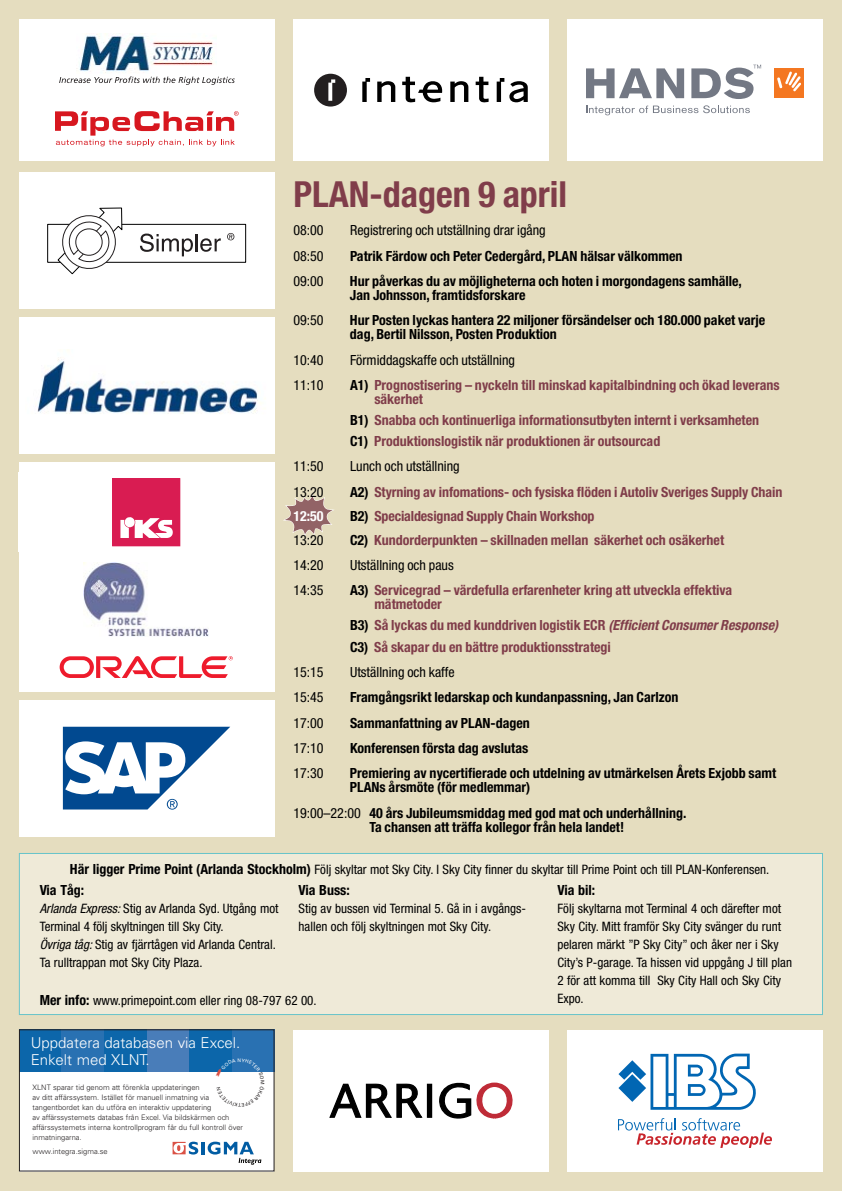
<style>
.page{position:relative;width:842px;height:1191px;background:#e5ddbf}
.page>*{position:absolute;margin:0;border:0;box-sizing:border-box;transform-origin:0 0}
.t1{font:700 condensed 36px "Helvetica Neue";color:#803d4a}
.t2{font:300 15px/17px "Univers";color:#fff}
.t3{font:700 condensed 14px/14px "Helvetica Neue";color:#000}
.t4{font:700 condensed 14px/14px "Helvetica Neue";color:#803d4a}
.t5{font:condensed 14px "Helvetica Neue";color:#000}
.t6{font:700 condensed 14px "Helvetica Neue";color:#fff}
.t7{font:condensed 13px/18px "Helvetica Neue";color:#000}
.t8{font:300 7.5px/10px "Univers";color:#231f20}
.s1{color:#000}
.s2{font-style:italic}
.s3{font-weight:400}
.s4{font-weight:700;font-size:14px}
</style>
<div class="page">
<div style="left:19px;top:19px;width:255px;height:142px;background:#fff"></div>
<svg style="left:55px;top:111px;width:184px;height:35px"></svg>
<svg style="left:59px;top:76px;width:176px;height:9px"></svg>
<img style="left:79px;top:33px;width:138px;height:40px">
<div style="left:19px;top:173px;width:255px;height:136px;background:#fff"></div>
<div style="left:47px;top:224px;width:199px;height:39px;background:#fff;border:1px solid #000"></div>
<svg style="left:57px;top:207px;width:66px;height:68px"></svg>
<svg style="left:140px;top:234px;width:81px;height:22px"></svg>
<svg style="left:227px;top:233px;width:7px;height:7px"></svg>
<div style="left:19px;top:317px;width:255px;height:137px;background:#fff"></div>
<img style="left:37px;top:349px;width:221px;height:65px">
<div style="left:19px;top:700px;width:255px;height:136px;background:#fff"></div>
<svg style="left:63px;top:727px;width:167px;height:83px"></svg>
<div style="left:19px;top:462px;width:255px;height:230px;background:#fff"></div>
<div style="left:293px;top:19px;width:255px;height:142px;background:#fff"></div>
<svg style="left:314px;top:74px;width:33px;height:33px"></svg>
<svg style="left:362px;top:78px;width:8px;height:24px"></svg>
<svg style="left:377px;top:81px;width:18px;height:21px"></svg>
<svg style="left:450px;top:81px;width:18px;height:21px"></svg>
<svg style="left:476px;top:77px;width:13px;height:26px"></svg>
<svg style="left:402px;top:77px;width:40px;height:26px"></svg>
<svg style="left:497px;top:78px;width:31px;height:24px"></svg>
<div style="left:568px;top:19px;width:255px;height:142px;background:#fff"></div>
<svg style="left:586px;top:68px;width:98px;height:30px"></svg>
<svg style="left:691px;top:65px;width:70px;height:34px"></svg>
<div style="left:775px;top:68px;width:29px;height:30px;background:#f47721"></div>
<svg style="left:777px;top:71px;width:24px;height:20px"></svg>
<svg style="left:586px;top:105px;width:164px;height:10px"></svg>
<div style="left:19px;top:1030px;width:255px;height:142px;background:#fff"></div>
<div style="left:19px;top:1030px;width:43px;height:42px;background:#0c66aa"></div>
<div style="left:62px;top:1030px;width:42px;height:42px;background:#2971b2"></div>
<div style="left:104px;top:1030px;width:43px;height:42px;background:#0c66aa"></div>
<div style="left:147px;top:1030px;width:42px;height:42px;background:#497db9"></div>
<div style="left:189px;top:1030px;width:43px;height:42px;background:#0c66aa"></div>
<div style="left:232px;top:1030px;width:42px;height:42px;background:#2971b2"></div>
<svg style="left:173px;top:1142px;width:88px;height:23px"></svg>
<div style="left:293px;top:1030px;width:255px;height:141px;background:#fff"></div>
<div style="left:427px;top:1084px;width:5px;height:34px;background:#000"></div>
<svg style="left:439px;top:1082px;width:74px;height:37px"></svg>
<svg style="left:329px;top:1083px;width:94px;height:35px"></svg>
<div style="left:568px;top:1030px;width:255px;height:141px;background:#fff"></div>
<svg style="left:618px;top:1054px;width:138px;height:56px"></svg>
<svg style="left:618px;top:1118px;width:154px;height:30px"></svg>
<div style="left:19px;top:853px;width:804px;height:162px;background:#efead8"></div>
<div style="left:19px;top:853px;width:804px;height:162px;border:1px solid #67c4ca"></div>
<div style="left:113px;top:479px;width:67px;height:67px;background:#d91c52"></div>
<div style="left:113px;top:478px;width:67px;height:68px;border:1px solid #d91c52"></div>
<svg style="left:120px;top:517px;width:53px;height:21px"></svg>
<img style="left:84px;top:563px;width:125px;height:73px">
<svg style="left:60px;top:656px;width:173px;height:22px"></svg>
<svg style="left:283px;top:494px;width:51px;height:42px"></svg>
<h1 class="t1" style="left:293px;top:181px;width:275px">PLAN-dagen 9 april</h1>
<p class="t5" style="left:293px;top:225px;width:32px">08:00</p>
<p class="t5" style="left:350px;top:225px;width:197px">Registrering och utställning drar igång</p>
<p class="t5" style="left:293px;top:251px;width:32px">08:50</p>
<p class="t3" style="left:350px;top:250px;width:334px">Patrik Färdow och Peter Cedergård, PLAN hälsar välkommen</p>
<p class="t5" style="left:293px;top:276px;width:32px">09:00</p>
<p class="t3" style="left:350px;top:275px;width:393px">Hur påverkas du av möjligheterna och hoten i morgondagens samhälle,<br>Jan Johnsson, framtidsforskare</p>
<p class="t5" style="left:293px;top:315px;width:32px">09:50</p>
<p class="t3" style="left:350px;top:315px;width:417px">Hur Posten lyckas hantera 22 miljoner försändelser och 180.000 paket varje dag, Bertil Nilsson, Posten Produktion</p>
<p class="t5" style="left:293px;top:355px;width:32px">10:40</p>
<p class="t5" style="left:350px;top:355px;width:166px">Förmiddagskaffe och utställning</p>
<p class="t5" style="left:293px;top:380px;width:32px">11:10</p>
<p class="t4" style="left:374px;top:379px;width:407px;text-indent:-24px"><span class="s1">A1)</span> Prognostisering – nyckeln till minskad kapitalbindning och ökad leverans säkerhet</p>
<p class="t4" style="left:350px;top:411px;width:411px;line-height:21.1px"><span class="s1">B1)</span> Snabba och kontinuerliga informationsutbyten internt i verksamheten<br><span class="s1">C1)</span> Produktionslogistik när produktionen är outsourcad</p>
<p class="t5" style="left:293px;top:461px;width:32px">11:50</p>
<p class="t5" style="left:350px;top:461px;width:111px">Lunch och utställning</p>
<p class="t5" style="left:293px;top:487px;width:32px">13:20</p>
<p class="t4" style="left:350px;top:486px;width:434px"><span class="s1">A2)</span> Styrning av infomations- och fysiska flöden i Autoliv Sveriges Supply Chain</p>
<p class="t6" style="left:293px;top:511px;width:32px">12:50</p>
<p class="t4" style="left:350px;top:510px;width:246px"><span class="s1">B2)</span> Specialdesignad Supply Chain Workshop</p>
<p class="t5" style="left:293px;top:535px;width:32px">13:20</p>
<p class="t4" style="left:350px;top:534px;width:376px"><span class="s1">C2)</span> Kundorderpunkten – skillnaden mellan säkerhet och osäkerhet</p>
<p class="t5" style="left:293px;top:560px;width:32px">14:20</p>
<p class="t5" style="left:350px;top:560px;width:105px">Utställning och paus</p>
<p class="t5" style="left:293px;top:585px;width:32px">14:35</p>
<p class="t4" style="left:374px;top:585px;width:359px;text-indent:-24px"><span class="s1">A3)</span> Servicegrad – värdefulla erfarenheter kring att utveckla effektiva mätmetoder</p>
<p class="t4" style="left:350px;top:616px;width:430px;line-height:21.1px"><span class="s1">B3)</span> Så lyckas du med kunddriven logistik ECR <span class="s2">(Efficient ConsumerResponse)<br></span><span class="s1">C3)</span> Så skapar du en bättre produktionsstrategi</p>
<p class="t5" style="left:293px;top:667px;width:32px">15:15</p>
<p class="t5" style="left:350px;top:667px;width:106px">Utställning och kaffe</p>
<p class="t5" style="left:293px;top:692px;width:32px">15:45</p>
<p class="t3" style="left:350px;top:691px;width:330px">Framgångsrikt ledarskap och kundanpassning, Jan Carlzon</p>
<p class="t5" style="left:293px;top:718px;width:32px">17:00</p>
<p class="t3" style="left:350px;top:717px;width:181px">Sammanfattning av PLAN-dagen</p>
<p class="t5" style="left:293px;top:743px;width:32px">17:10</p>
<p class="t3" style="left:350px;top:742px;width:180px">Konferensen första dag avslutas</p>
<p class="t5" style="left:293px;top:768px;width:32px">17:30</p>
<p class="t3" style="left:350px;top:767px;width:428px">Premiering av nycertifierade och utdelning av utmärkelsen Årets Exjobb samt<br>PLANs årsmöte (för medlemmar)</p>
<p class="t3" style="left:369px;top:807px;width:319px;text-indent:-76px"><span class="s3">19:00–22:00</span> 40 års Jubileumsmiddag med god mat och underhållning.<br>Ta chansen att träffa kollegor från hela landet!</p>
<p class="t7" style="left:70px;top:861px;width:701px"><span class="s4">Här ligger Prime Point (Arlanda Stockholm)</span> Följ skyltar mot Sky City. I Sky City finner du skyltar till Prime Point och till PLAN-Konferensen.</p>
<p class="t3" style="left:40px;top:884px;width:46px">Via Tåg:</p>
<p class="t7" style="left:40px;top:901px;width:240px"><span class="s2">Arlanda Express:</span>Stig av Arlanda Syd. Utgång mot Terminal 4 följ skyltningen till Sky City.<br><span class="s2">Övriga tåg:</span>Stig av fjärrtågen vid Arlanda Central.<br>Ta rulltrappan mot Sky City Plaza.</p>
<p class="t3" style="left:299px;top:884px;width:53px">Via Buss:</p>
<p class="t7" style="left:299px;top:901px;width:229px">Stig av bussen vid Terminal 5. Gå in i avgångs&shy;hallen och följ skyltningen mot Sky City.</p>
<p class="t7" style="left:40px;top:992px;width:278px"><span class="s4">Mer info:</span> www.primepoint.com eller ring 08-797 62 00.</p>
<p class="t2" style="left:31px;top:1036px;width:211px">Uppdatera databasen via Excel.<br>Enkelt med XLNT.</p>
<p class="t8" style="left:33px;top:1083px;width:212px">XLNT sparar tid genom att förenkla uppdateringen<br>av ditt affärssystem. Istället för manuell inmatning via tangentbordet kan du utföra en interaktiv uppdatering<br>av affärssystemets databas från Excel. Via bildskärmen och affärssystemets interna kontrollprogram får du full kontroll över inmatningarna.</p>
<p class="t8" style="left:33px;top:1147px;width:77px">www.integra.sigma.se</p>
<p class="t3" style="left:557px;top:884px;width:39px">Via bil:</p>
<p class="t7" style="left:557px;top:901px;width:236px">Följ skyltarna mot Terminal 4 och därefter mot Sky City. Mitt framför Sky City svänger du runt pelaren märkt ”P Sky City” och åker ner i Sky City’s P-garage. Ta hissen vid uppgång J till plan 2 för att komma till Sky City Hall och Sky City Expo.</p>
</div>
